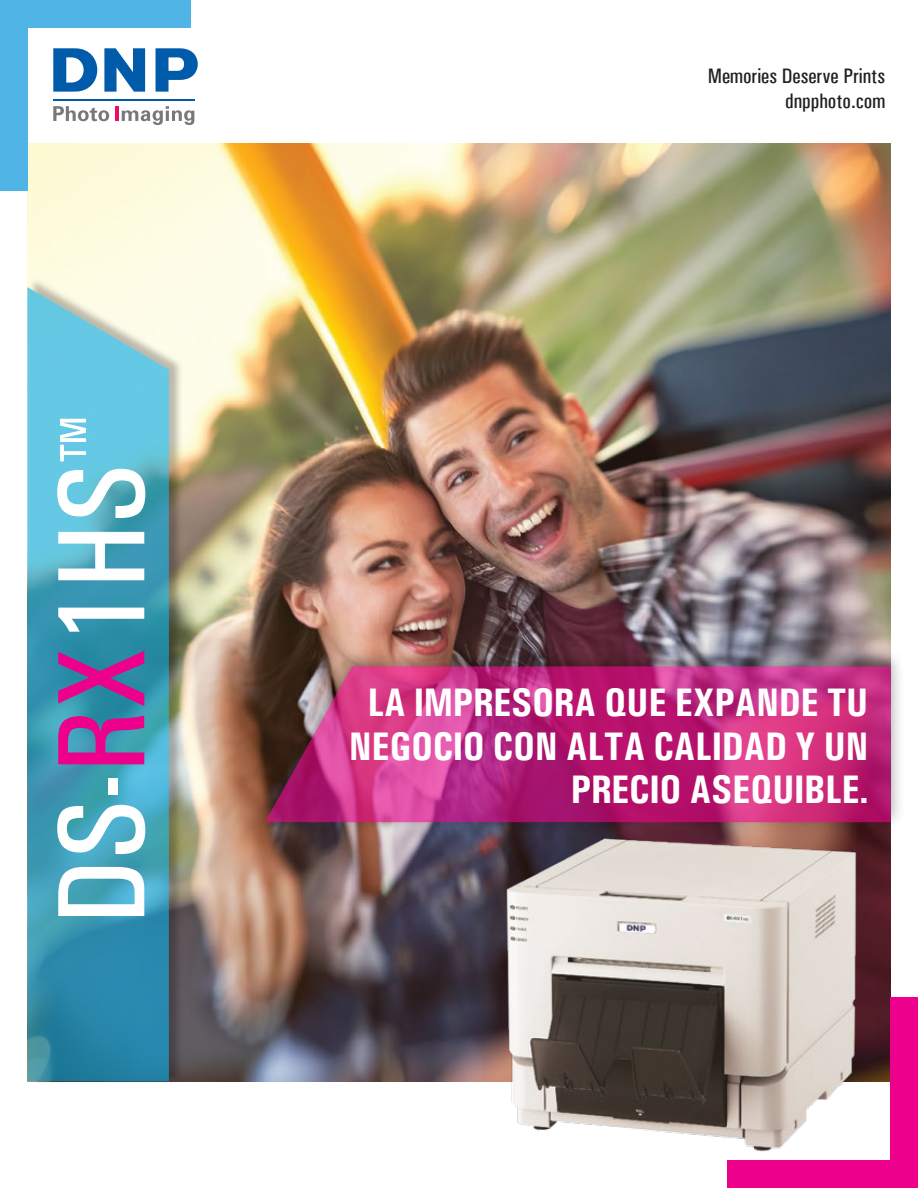
<style>
.page{position:relative;width:918px;height:1188px;background:#fff}
.page>*{position:absolute;margin:0;border:0;box-sizing:border-box;transform-origin:0 0}
.t1{font:500 124.8px "Univers Condensed";color:#fff}
.t2{font:700 39.9px/43.5px "Univers Condensed";letter-spacing:-.01em;color:#fff;text-align:right}
.t3{font:500 21px/25.2px "Univers Condensed";color:#231f20;text-align:right}
.s1{color:#ec008c}
</style>
<div class="page">
<img style="left:27px;top:144px;width:864px;height:937px">
<svg style="left:53px;top:48px;width:44px;height:44px"></svg>
<svg style="left:104px;top:48px;width:41px;height:44px"></svg>
<svg style="left:156px;top:48px;width:42px;height:44px"></svg>
<hr style="left:53px;top:100px;width:142px;height:1px;background:#005baa">
<svg style="left:53px;top:106px;width:56px;height:15px"></svg>
<hr style="left:116px;top:106px;width:3px;height:15px;background:#ed0c6e">
<svg style="left:122px;top:106px;width:72px;height:19px"></svg>
<div style="left:0;top:0;width:27px;height:190px;background:#51b4e6"></div>
<div style="left:0;top:0;width:190px;height:27px;background:#51b4e6"></div>
<div style="left:891px;top:998px;width:27px;height:190px;background:#ec008c"></div>
<div style="left:728px;top:1161px;width:190px;height:27px;background:#ec008c"></div>
<img style="left:27px;top:274px;width:159px;height:808px">
<svg style="left:27px;top:287px;width:142px;height:794px;background:#4ca6bf"></svg>
<img style="left:247px;top:644px;width:652px;height:192px">
<svg style="left:265px;top:666px;width:626px;height:156px;background:#bb2b7a"></svg>
<img style="left:502px;top:827px;width:359px;height:325px">
<h1 class="t1" style="left:29px;top:924px;width:515px;rotate:-90deg">DS-<span class="s1">RX</span>1HS<sup>™</sup></h1>
<p class="t3" style="left:708px;top:63px;width:179px">Memories Deserve Prints dnpphoto.com</p>
<p class="t2" style="left:349px;top:681px;width:521px">LA IMPRESORA QUE EXPANDE TU<br>NEGOCIO CON ALTA CALIDAD Y UN<br>PRECIO ASEQUIBLE.</p>
</div>
